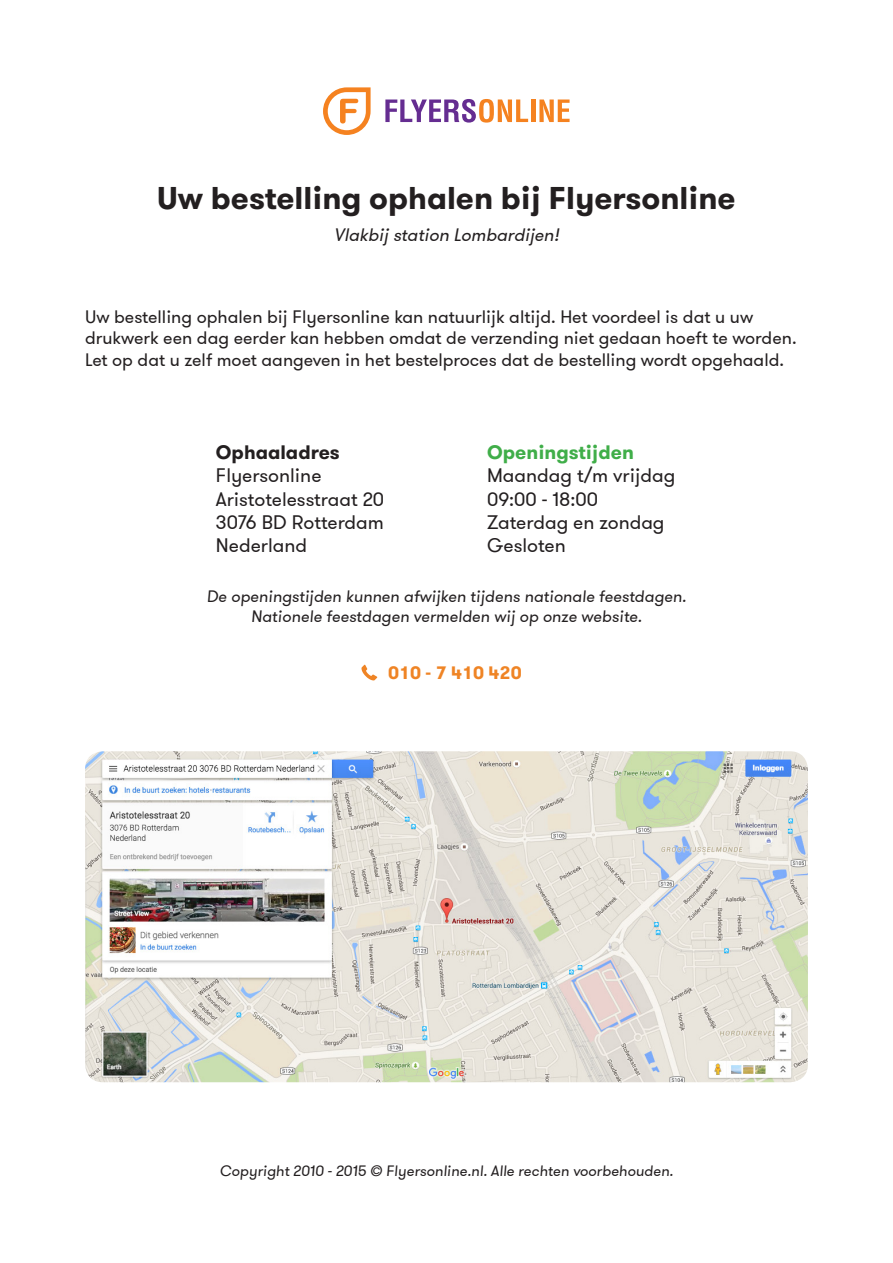
<style>
.page{position:relative;width:893px;height:1263px;background:#fff}
.page>*{position:absolute;margin:0;border:0;box-sizing:border-box;transform-origin:0 0}
.t1{font:700 31.5px "GT Walsheim";color:#231f20}
.t2{font:19.5px/23.4px "GT Walsheim";color:#231f20}
.t3{font:700 19.5px "GT Walsheim";color:#40ae49}
.t4{font:700 19.5px "GT Walsheim";color:#231f20}
.t5{font:18px/21.6px "GT Walsheim";color:#231f20}
.t6{font:italic 18px "GT Walsheim";color:#231f20}
.t7{font:700 18px "GT Walsheim";color:#ef8425}
.t8{font:16.5px/19.8px "GT Walsheim";color:#231f20;text-align:center}
.t9{font:15px "GT Walsheim";color:#231f20}
</style>
<div class="page">
<svg style="left:323px;top:87px;width:48px;height:48px"></svg>
<svg style="left:385px;top:99px;width:143px;height:24px"></svg>
<hr style="left:531px;top:99px;width:4px;height:23px;background:#f58220">
<svg style="left:539px;top:99px;width:31px;height:23px"></svg>
<img style="left:85px;top:751px;width:723px;height:331px">
<svg style="left:361px;top:665px;width:16px;height:15px"></svg>
<h1 class="t1" style="left:157px;top:177px;width:580px">Uw bestelling ophalen bij Flyersonline</h1>
<p class="t6" style="left:334px;top:224px;width:231px">Vlakbij station Lombardijen!</p>
<p class="t5" style="left:85px;top:305px;width:713px">Uw bestelling ophalen bij Flyersonline kan natuurlijk altijd. Het voordeel is dat u uw drukwerk een dag eerder kan hebben omdat de verzending niet gedaan hoeft te worden.<br>Let op dat u zelf moet aangeven in het bestelproces dat de bestelling wordt opgehaald.</p>
<p class="t3" style="left:487px;top:439px;width:148px">Openingstijden</p>
<p class="t2" style="left:487px;top:463px;width:190px">Maandag t/m vrijdag<br>09:00 - 18:00<br>Zaterdag en zondag<br>Gesloten</p>
<p class="t8" style="left:207px;top:586px;width:483px">De openingstijden kunnen afwijken tijdens nationale feestdagen.<br>Nationele feestdagen vermelden wij op onze website.</p>
<p class="t4" style="left:216px;top:439px;width:125px">Ophaaladres</p>
<p class="t2" style="left:216px;top:463px;width:170px">Flyersonline<br>Aristotelesstraat 20<br>3076 BD Rotterdam<br>Nederland</p>
<p class="t7" style="left:388px;top:661px;width:135px">010 - 7 410 420</p>
<p class="t9" style="left:220px;top:1161px;width:457px">Copyright 2010 - 2015 © Flyersonline.nl. Alle rechten voorbehouden.</p>
</div>
